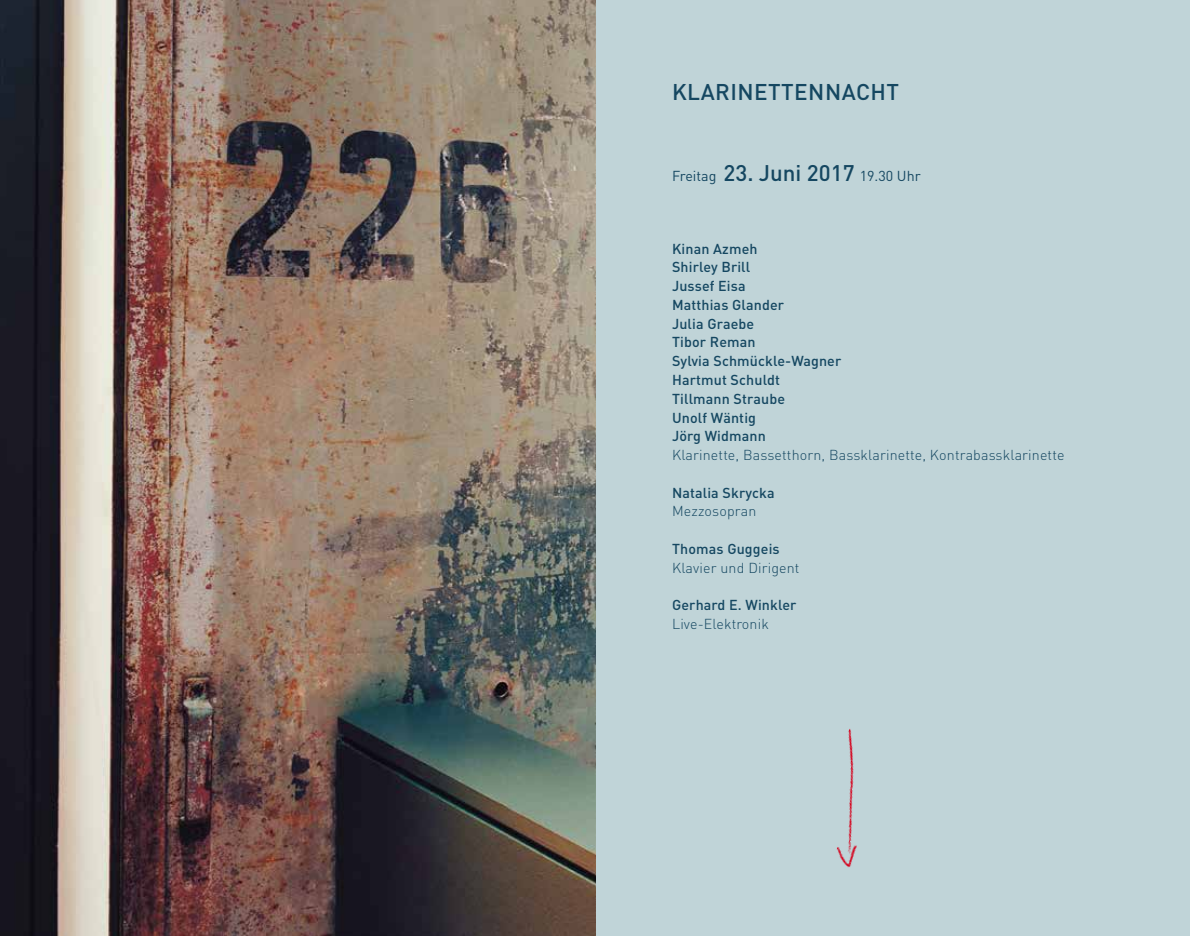
<style>
.page{position:relative;width:1191px;height:936px;background:#fff}
.page>*{position:absolute;margin:0;border:0;box-sizing:border-box;transform-origin:0 0}
.t1{font:500 22.5px "DIN";letter-spacing:.02em;color:#154761}
.t2{font:500 14.25px/18.8px "DIN";letter-spacing:.01em;color:#154761}
.t3{font:300 14.25px "DIN";letter-spacing:.01em;color:#154761}
.t4{font:14.25px "DIN";color:#154761}
.s1{font-weight:500;font-size:22.35px}
</style>
<div class="page">
<div style="left:595px;top:1px;width:595px;height:934px;background:#c0d4d8"></div>
<img style="left:836px;top:729px;width:21px;height:139px">
<img style="left:0;top:1px;width:595px;height:934px">
<h1 class="t1" style="left:672px;top:77px;width:229px">KLARINETTENNACHT</h1>
<p class="t4" style="left:672px;top:167px;width:250px">Freitag <span class="s1">23. Juni 2017</span> 19.30 Uhr</p>
<p class="t2" style="left:672px;top:238px;width:171px">Kinan Azmeh<br>Shirley Brill<br>Jussef Eisa<br>Matthias Glander<br>Julia Graebe<br>Tibor Reman<br>Sylvia Schmückle-Wagner<br>Hartmut Schuldt<br>Tillmann Straube<br>Unolf Wäntig<br>Jörg Widmann</p>
<p class="t3" style="left:672px;top:446px;width:394px">Klarinette, Bassetthorn, Bassklarinette, Kontrabassklarinette</p>
<p class="t2" style="left:672px;top:482px;width:104px">Natalia Skrycka</p>
<p class="t3" style="left:672px;top:502px;width:86px">Mezzosopran</p>
<p class="t2" style="left:672px;top:539px;width:109px">Thomas Guggeis</p>
<p class="t3" style="left:672px;top:558px;width:129px">Klavier und Dirigent</p>
<p class="t2" style="left:672px;top:595px;width:126px">Gerhard E. Winkler</p>
<p class="t3" style="left:672px;top:615px;width:98px">Live-Elektronik</p>
</div>
